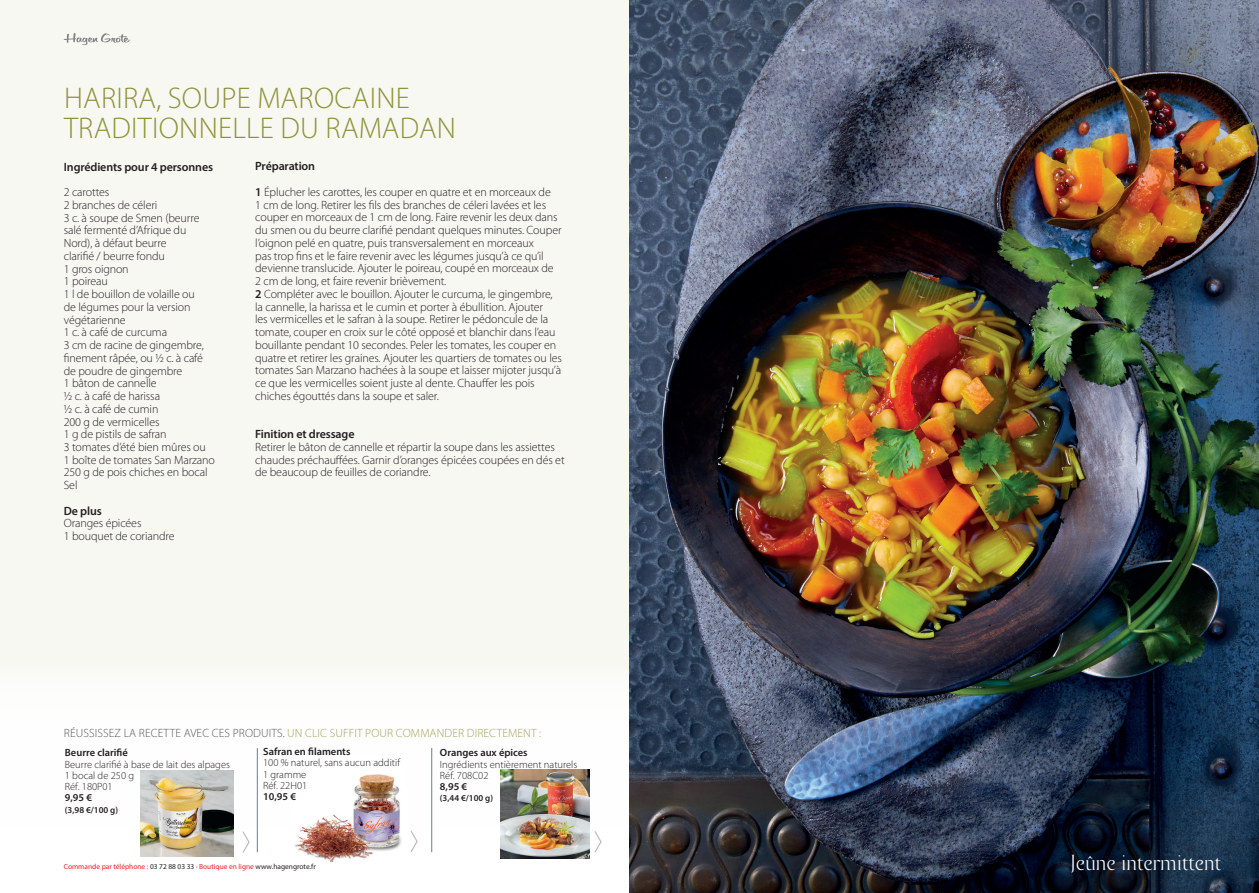
<style>
.page{position:relative;width:1259px;height:893px;background:#fff}
.page>*{position:absolute;margin:0;border:0;box-sizing:border-box;transform-origin:0 0}
.t1{font:300 30px/30px "Myriad Pro";letter-spacing:.01em;color:#8d9338}
.t2{font:22.5px "Bodebeck LT Std";letter-spacing:-.01em;color:#fff}
.t3{font:300 12px/12.8px "Myriad Pro";letter-spacing:-.01em;color:#231f20}
.t4{font:300 12px "Myriad Pro";letter-spacing:.01em;color:#9fa359}
.t5{font:600 12px "Myriad Pro";letter-spacing:-.01em;color:#231f20}
.t6{font:300 10.5px/11.2px "Myriad Pro";color:#231f20}
.t7{font:600 10.5px "Myriad Pro";color:#231f20}
.t8{font:600 9px "Myriad Pro";color:#231f20}
.t9{font:7.35px "Myriad Pro";color:#ee1d23}
.s1{font-weight:600}
.s2{color:#57585a}
.s3{color:#231f20}
</style>
<div class="page">
<div style="left:0;top:0;width:887px;height:893px;background:#f8f8f3"></div>
<div style="left:0;top:663px;width:1259px;height:230px;background:#fff"></div>
<hr style="left:257px;top:748px;width:1px;height:104px;background:#717d83">
<hr style="left:431px;top:748px;width:1px;height:104px;background:#717d83">
<svg style="left:594px;top:831px;width:8px;height:22px"></svg>
<svg style="left:410px;top:831px;width:8px;height:21px"></svg>
<svg style="left:242px;top:831px;width:8px;height:22px"></svg>
<img style="left:500px;top:770px;width:89px;height:89px">
<img style="left:295px;top:774px;width:107px;height:87px">
<img style="left:629px;top:0;width:630px;height:893px">
<img style="left:141px;top:770px;width:93px;height:87px">
<svg style="left:64px;top:33px;width:66px;height:12px"></svg>
<h1 class="t1" style="left:64px;top:82px;width:393px">HARIRA, SOUPE MAROCAINE<br>TRADITIONNELLE DU RAMADAN</h1>
<p class="t5" style="left:64px;top:159px;width:151px">Ingrédients pour 4 personnes</p>
<p class="t3" style="left:64px;top:186px;width:153px">2 carottes<br>2 branches de céleri<br>3 c. à soupe de Smen (beurre salé fermenté d’Afrique du<br>Nord), à défaut beurre<br>clarifié / beurre fondu<br>1 gros oignon<br>1 poireau<br>1 l de bouillon de volaille ou<br>de légumes pour la version végétarienne<br>1 c. à café de curcuma<br>3 cm de racine de gingembre, finement râpée, ou ½ c. à café de poudre de gingembre<br>1 bâton de cannelle<br>½ c. à café de harissa<br>½ c. à café de cumin<br>200 g de vermicelles<br>1 g de pistils de safran<br>3 tomates d’été bien mûres ou<br>1 boîte de tomates San Marzano<br>250 g de pois chiches en bocal<br>Sel</p>
<p class="t5" style="left:64px;top:503px;width:40px">De plus</p>
<p class="t3" style="left:64px;top:517px;width:112px">Oranges épicées<br>1 bouquet de coriandre</p>
<p class="t3" style="left:255px;top:154px;width:297px;line-height:25.5px"><span class="s1">Préparation<br>1</span> Éplucher les carottes, les couper en quatre et en morceaux de</p>
<p class="t3" style="left:255px;top:198px;width:308px">1 cm de long. Retirer les fils des branches de céleri lavées et les couper en morceaux de 1 cm de long. Faire revenir les deux dans du smen ou du beurre clarifié pendant quelques minutes. Couper l’oignon pelé en quatre, puis transversalement en morceaux<br>pas trop fins et le faire revenir avec les légumes jusqu’à ce qu’il devienne translucide. Ajouter le poireau, coupé en morceaux de 2 cm de long, et faire revenir brièvement.<br><span class="s1">2</span> Compléter avec le bouillon. Ajouter le curcuma, le gingembre, la cannelle, la harissa et le cumin et porter à ébullition. Ajouter<br>les vermicelles et le safran à la soupe. Retirer le pédoncule de la tomate, couper en croix sur le côté opposé et blanchir dans l’eau bouillante pendant 10 secondes. Peler les tomates, les couper en quatre et retirer les graines. Ajouter les quartiers de tomates ou les tomates San Marzano hachées à la soupe et laisser mijoter jusqu’à ce que les vermicelles soient juste al dente. Chauffer les pois chiches égouttés dans la soupe et saler.</p>
<p class="t5" style="left:255px;top:426px;width:101px">Finition et dressage</p>
<p class="t3" style="left:255px;top:440px;width:311px">Retirer le bâton de cannelle et répartir la soupe dans les assiettes chaudes préchauffées. Garnir d’oranges épicées coupées en dés et de beaucoup de feuilles de coriandre.</p>
<p class="t4" style="left:64px;top:726px;width:479px"><span class="s2">RÉUSSISSEZ LA RECETTE AVEC CES PRODUITS.</span> UN CLIC SUFFIT POUR COMMANDER DIRECTEMENT :</p>
<p class="t7" style="left:65px;top:746px;width:64px">Beurre clarifié</p>
<p class="t6" style="left:65px;top:758px;width:167px">Beurre clarifié à base de lait des alpages<br>1 bocal de 250 g<br>Réf. 180P01</p>
<p class="t7" style="left:65px;top:791px;width:29px">9,95 €</p>
<p class="t8" style="left:65px;top:804px;width:55px">(3,98 €/100 g)</p>
<p class="t7" style="left:263px;top:745px;width:89px">Safran en filaments</p>
<p class="t6" style="left:263px;top:757px;width:138px">100 % naturel, sans aucun additif<br>1 gramme<br>Réf. 22H01</p>
<p class="t7" style="left:263px;top:790px;width:34px">10,95 €</p>
<p class="t7" style="left:440px;top:746px;width:89px">Oranges aux épices</p>
<p class="t6" style="left:440px;top:758px;width:139px">Ingrédients entièrement naturels<br>Réf. 708C02</p>
<p class="t7" style="left:440px;top:780px;width:29px">8,95 €</p>
<p class="t8" style="left:440px;top:792px;width:55px">(3,44 €/100 g)</p>
<p class="t9" style="left:64px;top:862px;width:253px">Commande par téléphone : <span class="s3">03 72 88 03 33 ·</span> Boutique en ligne <span class="s3">www.hagengrote.fr</span></p>
<h2 class="t2" style="left:1070px;top:851px;width:153px">Jeûne intermittent</h2>
</div>
